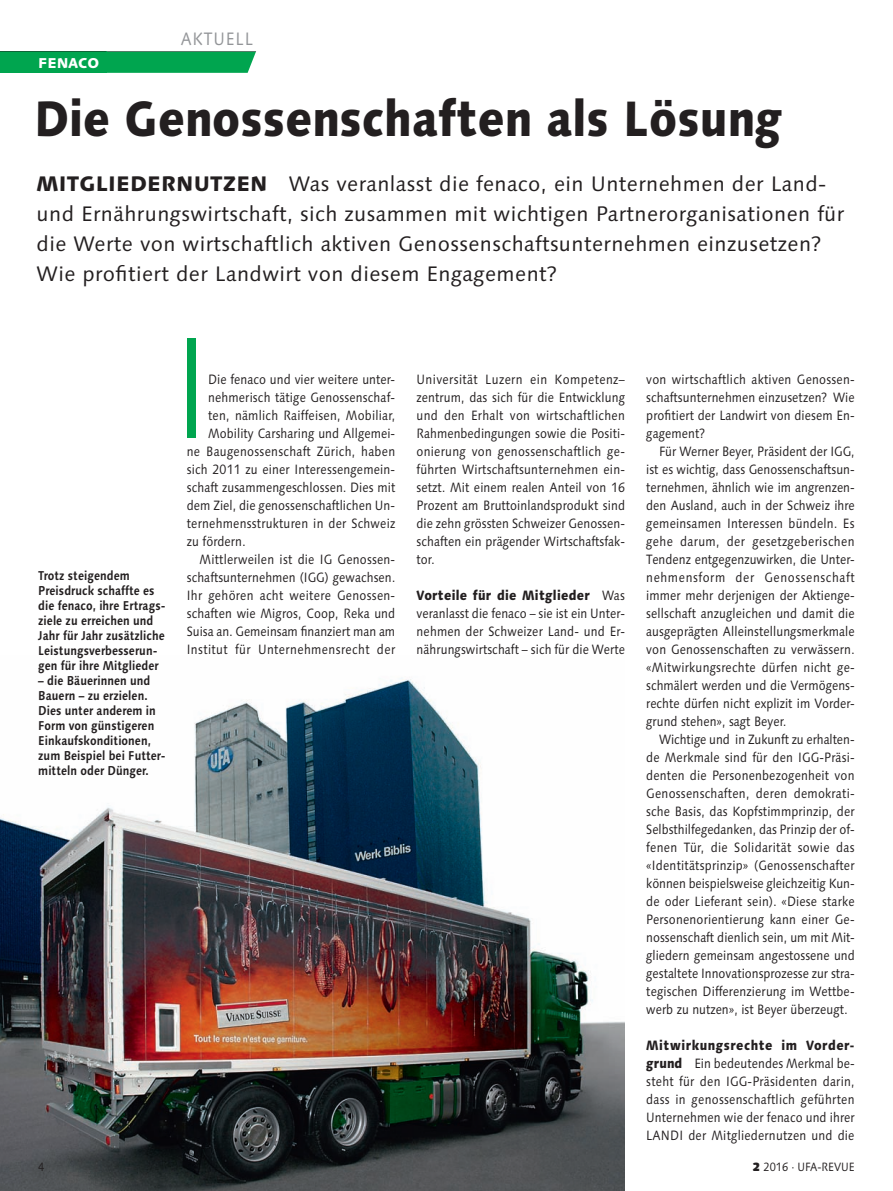
<style>
.page{position:relative;width:893px;height:1191px;background:#fff}
.page>*{position:absolute;margin:0;border:0;box-sizing:border-box;transform-origin:0 0}
.t1{font:800 49.5px "Linotype Syntax";color:#231f20;scale:.88 1}
.t2{font:21px/30px "Linotype Syntax";letter-spacing:.02em;color:#231f20}
.t3{font:18px "Linotype Syntax";letter-spacing:.06em;color:#939598;scale:.88 1}
.t4{font:800 14.25px "Linotype Syntax";color:#fff}
.t5{font:13.5px/18px "Linotype Syntax";letter-spacing:.005em;color:#231f20;text-align:justify;scale:.88 1}
.t6{font:13.5px "Linotype Syntax";letter-spacing:.025em;color:#231f20;scale:.88 1}
.t7{font:13.5px "Linotype Syntax";letter-spacing:.03em;color:#231f20;scale:.88 1}
.t8{font:700 12.75px/15px "Linotype Syntax";letter-spacing:.005em;color:#231f20;scale:.88 1}
.t9{font:12px "Linotype Syntax";color:#231f20;scale:.88 1}
.s1{font-weight:800}
.s2{font-weight:900}
</style>
<div class="page">
<svg style="left:106px;top:51px;width:150px;height:22px;background:#0ca656"></svg>
<div style="left:0;top:51px;width:106px;height:22px;background:#00a54f"></div>
<hr style="left:0;top:51px;width:106px;height:1px;background:#231f20">
<img style="left:0;top:678px;width:625px;height:513px">
<hr style="left:892px;top:374px;width:1px;height:465px;background:#b3dcc0">
<div style="left:187px;top:339px;width:8px;height:99px;background:#00a54f"></div>
<p class="t4" style="left:38px;top:54px;width:62px">FENACO</p>
<h3 class="t3" style="left:181px;top:28px;width:83px">AKTUELL</h3>
<h1 class="t1" style="left:34px;top:88px;width:852px">Die Genossenschaften als Lösung</h1>
<p class="t2" style="left:37px;top:169px;width:809px"><span class="s1">MITGLIEDERNUTZEN</span> Was veranlasst die fenaco, ein Unternehmen der Land&shy;und Ernährungswirtschaft, sich zusammen mit wichtigen Partnerorganisationen für die Werte von wirtschaftlich aktiven Genossenschaftsunternehmen einzusetzen?<br>Wie profitiert der Landwirt von diesem Engagement?</p>
<p class="t8" style="left:38px;top:567px;width:146px">Trotz steigendem<br>Preisdruck schaffte es die fenaco, ihre Ertrags&shy;ziele zu erreichen und<br>Jahr für Jahr zusätzliche<br>Leistungsverbesserun&shy;gen für ihre Mitglieder</p>
<p class="t8" style="left:38px;top:672px;width:146px">– die Bäuerinnen und<br>Bauern – zu erzielen.<br>Dies unter anderem in<br>Form von günstigeren<br>Einkaufskonditionen, zum Beispiel bei Futter&shy;mitteln oder Dünger.</p>
<p class="t5" style="left:208px;top:370px;width:214px">Die fenaco und vier weitere unter-</p>
<p class="t5" style="left:208px;top:388px;width:214px">nehmerisch tätige Genossenschaf-</p>
<p class="t5" style="left:208px;top:406px;width:214px">ten, nämlich Raiffeisen, Mobiliar,</p>
<p class="t5" style="left:208px;top:424px;width:214px">Mobility Carsharing und Allgemei-</p>
<p class="t6" style="left:187px;top:443px;width:238px">ne Baugenossenschaft Zürich, haben</p>
<p class="t5" style="left:187px;top:460px;width:238px">sich 2011 zu einer Interessengemein-</p>
<p class="t5" style="left:187px;top:478px;width:238px">schaft zusammengeschlossen. Dies mit</p>
<p class="t5" style="left:187px;top:496px;width:238px">dem Ziel, die genossenschaftlichen Un-</p>
<p class="t5" style="left:187px;top:514px;width:238px">ternehmensstrukturen in der Schweiz</p>
<p class="t5" style="left:187px;top:532px;width:68px">zu fördern.</p>
<p class="t5" style="left:200px;top:550px;width:224px">Mittlerweilen ist die IG Genossen-</p>
<p class="t5" style="left:187px;top:568px;width:238px">schaftsunternehmen (IGG) gewachsen.</p>
<p class="t6" style="left:187px;top:587px;width:238px">Ihr gehören acht weitere Genossen-</p>
<p class="t5" style="left:187px;top:604px;width:238px">schaften wie Migros, Coop, Reka und</p>
<p class="t5" style="left:187px;top:622px;width:238px">Suisa an. Gemeinsam finanziert man am</p>
<p class="t7" style="left:187px;top:641px;width:238px">Institut für Unternehmensrecht der</p>
<p class="t5" style="left:417px;top:370px;width:238px">Universität Luzern ein Kompetenz– zentrum, das sich für die Entwicklung und den Erhalt von wirtschaftlichen Rahmenbedingungen sowie die Positi&shy;onierung von genossenschaftlich ge&shy;führten Wirtschaftsunternehmen ein&shy;setzt. Mit einem realen Anteil von 16<br>Prozent am Bruttoinlandsprodukt sind die zehn grössten Schweizer Genossen&shy;schaften ein prägender Wirtschaftsfak&shy;tor.</p>
<p class="t5" style="left:417px;top:586px;width:238px"><span class="s1">Vorteile für die Mitglieder</span> Was veranlasst die fenaco – sie ist ein Unter&shy;nehmen der Schweizer Land- und Er&shy;nährungswirtschaft – sich für die Werte</p>
<p class="t5" style="left:646px;top:370px;width:238px">von wirtschaftlich aktiven Genossen&shy;schaftsunternehmen einzusetzen? Wie profitiert der Landwirt von diesem En&shy;gagement?</p>
<p class="t5" style="left:646px;top:442px;width:238px;text-indent:13px">Für Werner Beyer, Präsident der IGG, ist es wichtig, dass Genossenschaftsun&shy;ternehmen, ähnlich wie im angrenzen&shy;den Ausland, auch in der Schweiz ihre gemeinsamen Interessen bündeln. Es gehe darum, der gesetzgeberischen Tendenz entgegenzuwirken, die Unter&shy;nehmensform der Genossenschaft immer mehr derjenigen der Aktienge&shy;sellschaft anzugleichen und damit die ausgeprägten Alleinstellungsmerkmale von Genossenschaften zu verwässern. «Mitwirkungsrechte dürfen nicht ge&shy;schmälert werden und die Vermögens&shy;rechte dürfen nicht explizit im Vorder&shy;grund stehen», sagt Beyer.</p>
<p class="t5" style="left:646px;top:730px;width:238px;text-indent:13px">Wichtige und in Zukunft zu erhalten&shy;de Merkmale sind für den IGG-Präsi&shy;denten die Personenbezogenheit von Genossenschaften, deren demokrati&shy;sche Basis, das Kopfstimmprinzip, der Selbsthilfegedanken, das Prinzip der of&shy;fenen Tür, die Solidarität sowie das «Identitätsprinzip» (Genossenschafter können beispielsweise gleichzeitig Kun&shy;de oder Lieferant sein). «Diese starke Personenorientierung kann einer Ge&shy;nossenschaft dienlich sein, um mit Mit&shy;gliedern gemeinsam angestossene und gestaltete Innovationsprozesse zur stra&shy;tegischen Differenzierung im Wettbe&shy;werb zu nutzen», ist Beyer überzeugt.</p>
<p class="t5" style="left:646px;top:1036px;width:238px"><span class="s1">Mitwirkungsrechte im Vorder&shy;grund</span> Ein bedeutendes Merkmal be&shy;steht für den IGG-Präsidenten darin, dass in genossenschaftlich geführten Unternehmen wie der fenaco und ihrer LANDI der Mitgliedernutzen und die</p>
<p class="t9" style="left:38px;top:1159px;width:9px">4</p>
<p class="t9" style="left:753px;top:1159px;width:117px"><span class="s2">2</span> 2016 · UFA-REVUE</p>
</div>
